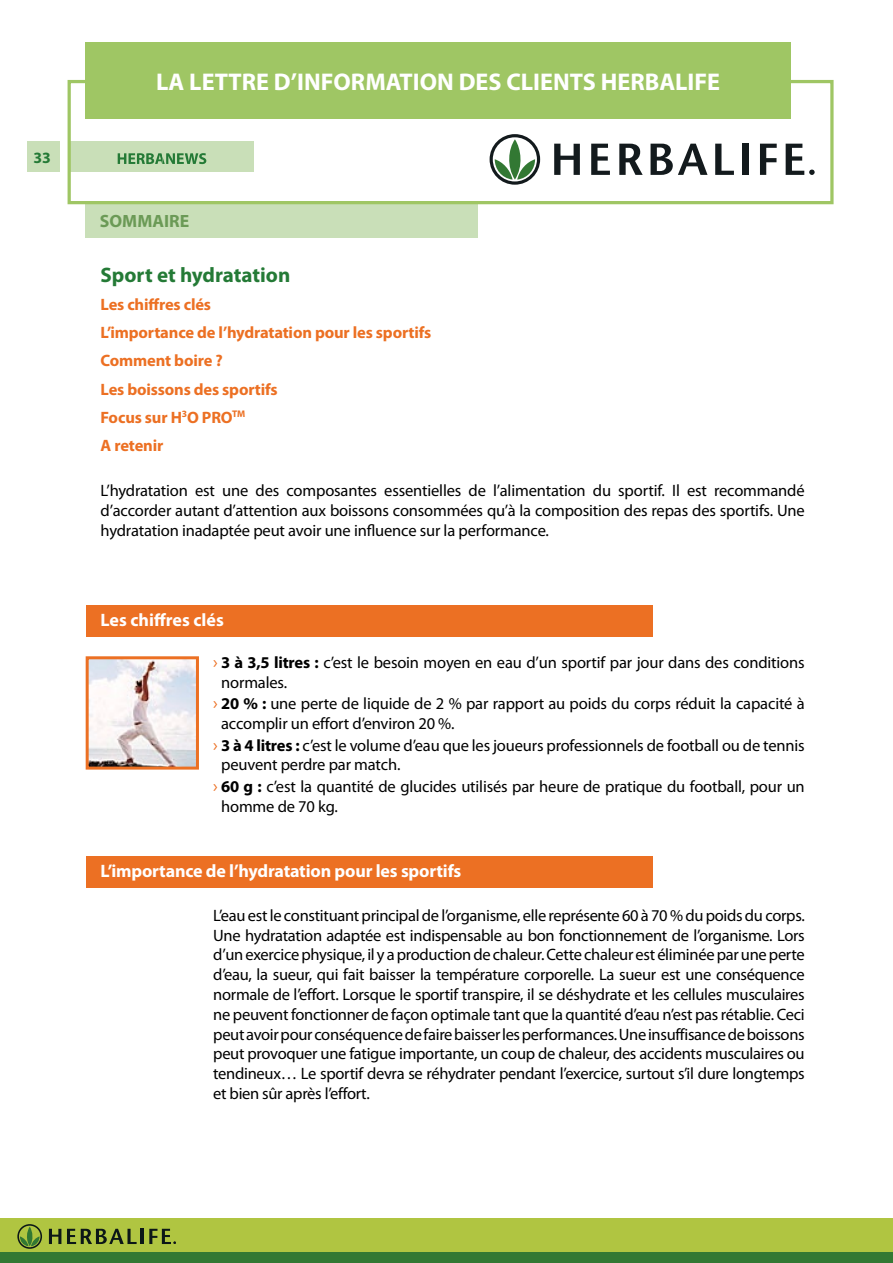
<style>
.page{position:relative;width:893px;height:1263px;background:#fff}
.page>*{position:absolute;margin:0;border:0;box-sizing:border-box;transform-origin:0 0}
.t1{font:700 24.15px "Myriad Pro";color:#fff}
.t2{font:700 21px "Myriad Pro";color:#247a36}
.t3{font:700 18px "Myriad Pro";letter-spacing:-.01em;color:#fff}
.t4{font:700 17.85px "Myriad Pro";color:#6b9a56}
.t5{font:16.5px/19.8px "Myriad Pro";letter-spacing:-.01em;color:#000}
.t6{font:700 16.5px/28.2px "Myriad Pro";letter-spacing:-.01em;color:#ec7023}
.t7{font:700 15.75px "Myriad Pro";color:#247a36}
.s1{font-size:18px;color:#ec7023}
.s2{font-weight:700}
</style>
<div class="page">
<div style="left:85px;top:201px;width:392px;height:37px;background:#c9dfb8"></div>
<svg style="left:554px;top:144px;width:26px;height:31px"></svg>
<svg style="left:591px;top:144px;width:19px;height:31px"></svg>
<svg style="left:619px;top:144px;width:24px;height:31px"></svg>
<svg style="left:650px;top:144px;width:57px;height:31px"></svg>
<svg style="left:715px;top:144px;width:19px;height:31px"></svg>
<div style="left:742px;top:144px;width:7px;height:31px;background:#131a1d"></div>
<svg style="left:760px;top:144px;width:17px;height:31px"></svg>
<svg style="left:786px;top:144px;width:29px;height:31px"></svg>
<svg style="left:490px;top:134px;width:50px;height:51px"></svg>
<div style="left:27px;top:142px;width:226px;height:30px;background:#c9dfb8"></div>
<svg style="left:118px;top:153px;width:88px;height:11px"></svg>
<div style="left:61px;top:134px;width:7px;height:64px;background:#fff"></div>
<div style="left:68px;top:80px;width:766px;height:124px;border:3px solid #9fc664"></div>
<div style="left:85px;top:43px;width:706px;height:76px;background:#9fc664"></div>
<div style="left:0;top:1218px;width:893px;height:35px;background:#b0c541"></div>
<svg style="left:49px;top:1229px;width:12px;height:15px"></svg>
<svg style="left:67px;top:1229px;width:70px;height:15px"></svg>
<hr style="left:141px;top:1229px;width:3px;height:15px;background:#0c1717">
<svg style="left:149px;top:1229px;width:27px;height:15px"></svg>
<svg style="left:17px;top:1224px;width:25px;height:25px"></svg>
<div style="left:0;top:1253px;width:893px;height:10px;background:#327833"></div>
<div style="left:86px;top:856px;width:566px;height:31px;background:#ec7023"></div>
<div style="left:86px;top:605px;width:566px;height:31px;background:#ec7023"></div>
<img style="left:90px;top:660px;width:105px;height:106px">
<div style="left:86px;top:656px;width:113px;height:114px;border:3px solid #ec7023"></div>
<p class="t7" style="left:33px;top:147px;width:19px">33</p>
<h1 class="t1" style="left:156px;top:66px;width:566px">LA LETTRE D’INFORMATION DES CLIENTS HERBALIFE</h1>
<p class="t4" style="left:100px;top:210px;width:91px">SOMMAIRE</p>
<p class="t2" style="left:101px;top:261px;width:191px">Sport et hydratation</p>
<p class="t6" style="left:101px;top:290px;width:332px">Les chiffres clés<br>L’importance de l’hydratation pour les sportifs<br>Comment boire ?<br>Les boissons des sportifs<br>Focus sur H<sup>3</sup>O PRO<sup>TM<br></sup>A retenir</p>
<p class="t5" style="left:101px;top:481px;width:706px;text-align:justify">L’hydratation est une des composantes essentielles de l’alimentation du sportif. Il est recommandé d’accorder autant d’attention aux boissons consommées qu’à la composition des repas des sportifs. Une hydratation inadaptée peut avoir une influence sur la performance.</p>
<p class="t3" style="left:101px;top:609px;width:125px">Les chiffres clés</p>
<p class="t5" style="left:221px;top:652px;width:585px;text-indent:-8px"><span class="s1">›</span> <span class="s2">3 à 3,5 litres :</span> c’est le besoin moyen en eau d’un sportif par jour dans des conditions normales.</p>
<p class="t5" style="left:221px;top:693px;width:585px;text-indent:-8px"><span class="s1">›</span> <span class="s2">20 % :</span> une perte de liquide de 2 % par rapport au poids du corps réduit la capacité à accomplir un effort d’environ 20 %.</p>
<p class="t5" style="left:221px;top:735px;width:585px;text-indent:-8px"><span class="s1">›</span> <span class="s2">3 à 4 litres :</span> c’est le volume d’eau que les joueurs professionnels de football ou de tennis peuvent perdre par match.</p>
<p class="t5" style="left:221px;top:776px;width:585px;text-indent:-8px"><span class="s1">›</span> <span class="s2">60 g :</span> c’est la quantité de glucides utilisés par heure de pratique du football, pour un homme de 70 kg.</p>
<p class="t3" style="left:101px;top:859px;width:362px">L’importance de l’hydratation pour les sportifs</p>
<p class="t5" style="left:213px;top:905px;width:593px;text-align:justify">L’eau est le constituant principal de l’organisme, elle représente 60 à 70 % du poids du corps.<br>Une hydratation adaptée est indispensable au bon fonctionnement de l’organisme. Lors d’un exercice physique, il y a production de chaleur. Cette chaleur est éliminée par une perte d’eau, la sueur, qui fait baisser la température corporelle. La sueur est une conséquence normale de l’effort. Lorsque le sportif transpire, il se déshydrate et les cellules musculaires ne peuvent fonctionner de façon optimale tant que la quantité d’eau n’est pas rétablie. Ceci peut avoir pour conséquence de faire baisser les performances. Une insuffisance de boissons peut provoquer une fatigue importante, un coup de chaleur, des accidents musculaires ou tendineux… Le sportif devra se réhydrater pendant l’exercice, surtout s’il dure longtemps et bien sûr après l’effort.</p>
</div>
